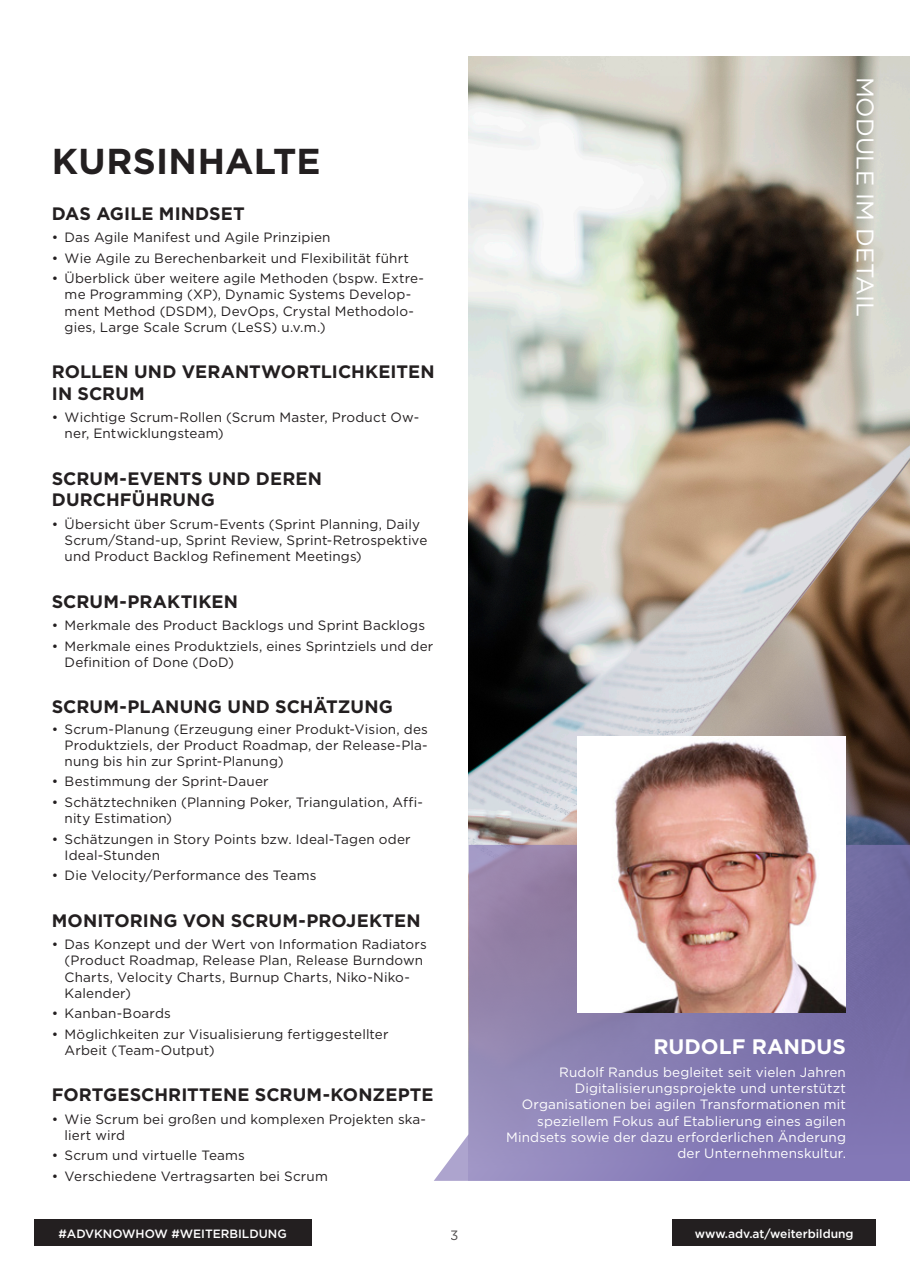
<style>
.page{position:relative;width:910px;height:1280px;background:#fff}
.page>*{position:absolute;margin:0;border:0;box-sizing:border-box;transform-origin:0 0}
.t1{font:700 36px "Gotham";letter-spacing:.01em;color:#231f20}
.t2{font:24px "Gotham";color:#fff}
.t3{font:700 21px "Gotham";color:#fff}
.Aufzählung_2{font:700 18px/21.6px "Gotham";letter-spacing:.005em;color:#231f20}
.t4{font:13.5px/16.2px "Gotham";letter-spacing:.01em;color:#231f20}
.Aufzählung_2-2{font:13.5px/16.2px "Gotham";letter-spacing:.01em;color:#fff;text-align:right}
.t5{font:500 12px "Gotham";color:#fff}
</style>
<div class="page">
<img style="left:468px;top:77px;width:442px;height:768px">
<svg style="left:434px;top:845px;width:476px;height:336px;background:#968cb9"></svg>
<img style="left:577px;top:736px;width:269px;height:277px">
<div style="left:34px;top:1220px;width:277px;height:26px;background:#231f20"></div>
<div style="left:673px;top:1220px;width:203px;height:26px;background:#231f20"></div>
<h2 class="t1" style="left:52px;top:137px;width:270px">KURSINHALTE</h2>
<h4 class="Aufzählung_2" style="left:52px;top:202px;width:194px">DAS AGILE MINDSET</h4>
<p class="t4" style="left:52px;top:229px;width:280px">• Das Agile Manifest und Agile Prinzipien</p>
<p class="t4" style="left:52px;top:249px;width:359px">• Wie Agile zu Berechenbarkeit und Flexibilität führt</p>
<p class="t4" style="left:65px;top:270px;width:361px;text-indent:-13px">• Überblick über weitere agile Methoden (bspw. Extre&shy;me Programming (XP), Dynamic Systems Develop&shy;ment Method (DSDM), DevOps, Crystal Methodolo&shy;gies, Large Scale Scrum (LeSS) u.v.m.)</p>
<h4 class="Aufzählung_2" style="left:52px;top:361px;width:384px">ROLLEN UND VERANTWORTLICHKEITEN<br>IN SCRUM</h4>
<p class="t4" style="left:65px;top:409px;width:356px;text-indent:-13px">• Wichtige Scrum-Rollen (Scrum Master, Product Ow&shy;ner, Entwicklungsteam)</p>
<h4 class="Aufzählung_2" style="left:52px;top:467px;width:272px">SCRUM-EVENTS UND DEREN<br>DURCHFÜHRUNG</h4>
<p class="t4" style="left:65px;top:516px;width:364px;text-indent:-13px">• Übersicht über Scrum-Events (Sprint Planning, Daily<br>Scrum/Stand-up, Sprint Review, Sprint-Retrospektive und Product Backlog Refinement Meetings)</p>
<h4 class="Aufzählung_2" style="left:52px;top:590px;width:188px">SCRUM-PRAKTIKEN</h4>
<p class="t4" style="left:52px;top:617px;width:375px">• Merkmale des Product Backlogs und Sprint Backlogs</p>
<p class="t4" style="left:65px;top:637px;width:370px;text-indent:-13px">• Merkmale eines Produktziels, eines Sprintziels und der<br>Definition of Done (DoD)</p>
<p class="Aufzählung_2" style="left:52px;top:696px;width:342px">SCRUM-PLANUNG UND SCHÄTZUNG</p>
<p class="t4" style="left:65px;top:720px;width:365px;text-align:justify;text-indent:-13px">• Scrum-Planung (Erzeugung einer Produkt-Vision, des Produktziels, der Product Roadmap, der Release-Pla&shy;nung bis hin zur Sprint-Planung)</p>
<p class="t4" style="left:52px;top:773px;width:218px">• Bestimmung der Sprint-Dauer</p>
<p class="t4" style="left:65px;top:794px;width:360px;text-indent:-13px">• Schätztechniken (Planning Poker, Triangulation, Affi&shy;nity Estimation)</p>
<p class="t4" style="left:65px;top:830px;width:348px;text-indent:-13px">• Schätzungen in Story Points bzw. Ideal-Tagen oder<br>Ideal-Stunden</p>
<p class="t4" style="left:52px;top:867px;width:266px">• Die Velocity/Performance des Teams</p>
<h4 class="Aufzählung_2" style="left:52px;top:909px;width:370px">MONITORING VON SCRUM-PROJEKTEN</h4>
<p class="t4" style="left:65px;top:936px;width:364px;text-indent:-13px">• Das Konzept und der Wert von Information Radiators (Product Roadmap, Release Plan, Release Burndown Charts, Velocity Charts, Burnup Charts, Niko-Niko-Kalender)</p>
<p class="t4" style="left:52px;top:1005px;width:120px">• Kanban-Boards</p>
<p class="t4" style="left:65px;top:1025px;width:325px;text-indent:-13px">• Möglichkeiten zur Visualisierung fertiggestellter<br>Arbeit (Team-Output)</p>
<h4 class="Aufzählung_2" style="left:52px;top:1084px;width:383px">FORTGESCHRITTENE SCRUM-KONZEPTE</h4>
<p class="t4" style="left:65px;top:1110px;width:363px;text-indent:-13px">• Wie Scrum bei großen und komplexen Projekten ska&shy;liert wird</p>
<p class="t4" style="left:52px;top:1147px;width:195px">• Scrum und virtuelle Teams</p>
<p class="t4" style="left:52px;top:1168px;width:277px">• Verschiedene Vertragsarten bei Scrum</p>
<p class="t2" style="left:881px;top:77px;width:242px;rotate:90deg">MODULE IM DETAIL</p>
<h3 class="t3" style="left:653px;top:1033px;width:194px">RUDOLF RANDUS</h3>
<p class="Aufzählung_2-2" style="left:506px;top:1064px;width:341px">Rudolf Randus begleitet seit vielen Jahren Digitalisierungsprojekte und unterstützt Organisationen bei agilen Transformationen mit speziellem Fokus auf Etablierung eines agilen Mindsets sowie der dazu erforderlichen Änderung der Unternehmenskultur.</p>
<p class="t5" style="left:58px;top:1225px;width:230px">#ADVKNOWHOW #WEITERBILDUNG</p>
<p class="t4" style="left:451px;top:1227px;width:10px">3</p>
<p class="t5" style="left:695px;top:1225px;width:160px">www.adv.at/weiterbildung</p>
</div>
